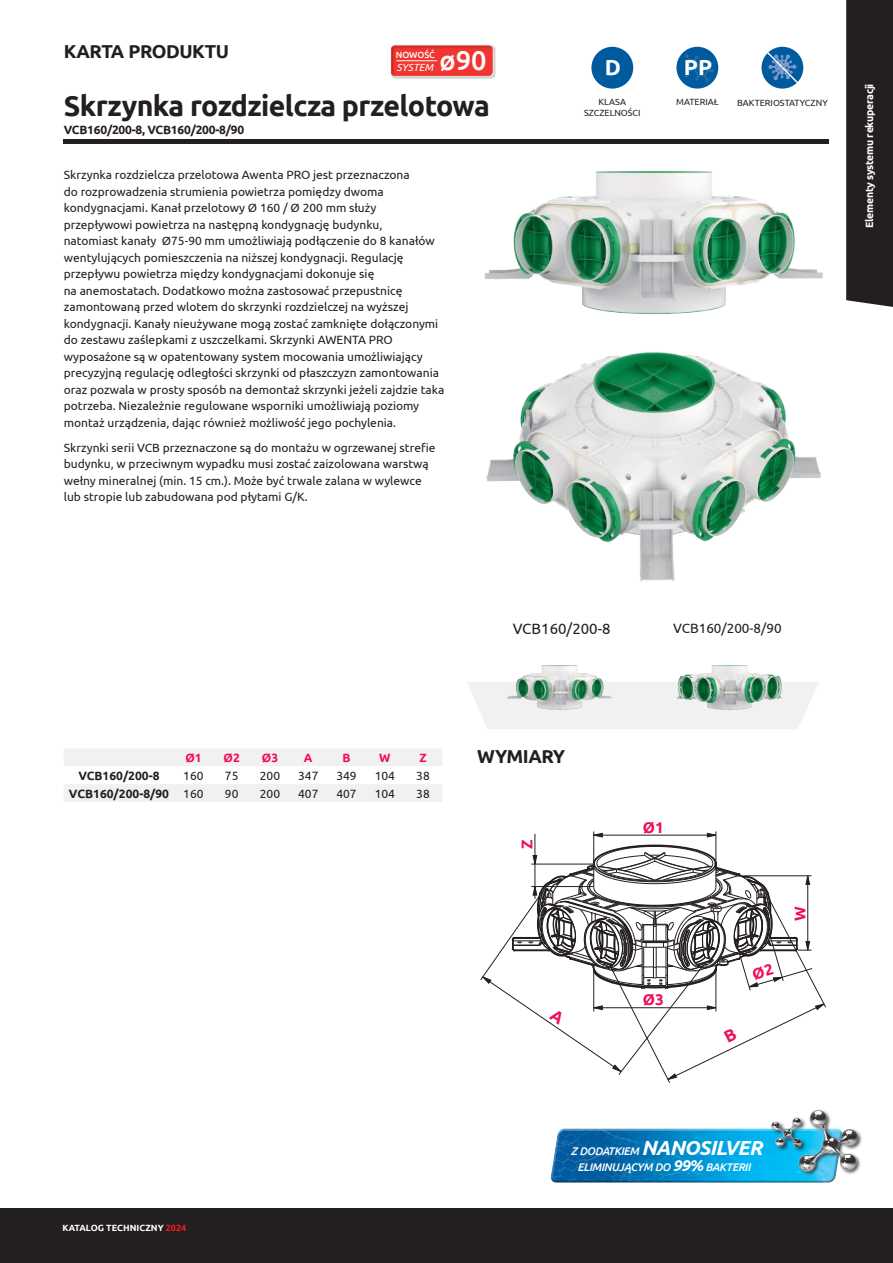
<style>
.page{position:relative;width:893px;height:1263px;background:#fff}
.page>*{position:absolute;margin:0;border:0;box-sizing:border-box;transform-origin:0 0}
.t1{font:700 28.5px "Ubuntu";letter-spacing:-.02em;color:#241f1f}
.t2{font:500 27.15px "Ubuntu";color:#fff}
.t3{font:700 21.9px "Ubuntu";color:#fff}
.t4{font:700 18.75px "Ubuntu";letter-spacing:-.025em;color:#241f1f}
.t5{font:700 15.45px "Ubuntu";color:#ef0f5a}
.t6{font:15px "Ubuntu";color:#241f1f}
.t7{font:13.5px "Ubuntu";color:#241f1f}
.t8{font:12px/16.5px "Ubuntu";color:#241f1f}
.t9{font:700 12px "Ubuntu";color:#241f1f}
.t10{font:700 12px "Ubuntu";letter-spacing:-.02em;color:#241f1f}
.t11{font:700 12px "Ubuntu";color:#ef0f5a}
.t12{font:italic 500 11.1px/15.8px "Ubuntu";letter-spacing:-.03em;color:#fff;text-align:center}
.t13{font:700 10.5px "Ubuntu";letter-spacing:-.025em;color:#fff}
.t14{font:italic 10.35px "Ubuntu";color:#fff}
.t15{font:9px/10.8px "Ubuntu";color:#241f1f;text-align:center}
.t16{font:700 9px "Ubuntu";color:#fff}
.t17{font:500 9px "Ubuntu";letter-spacing:-.01em;color:#fff}
.s1{font-weight:400}
.s2{color:#ef1923}
.s3{font-weight:700;font-size:20.4px}
.s4{font-weight:700;font-size:15.75px}
</style>
<div class="page">
<div style="left:846px;top:0;width:47px;height:307px;background:#241f1f"></div>
<div style="left:0;top:1208px;width:893px;height:55px;background:#241f1f"></div>
<svg style="left:707px;top:832px;width:9px;height:6px"></svg>
<svg style="left:594px;top:832px;width:9px;height:6px"></svg>
<hr style="left:535px;top:834px;width:1px;height:65px;background:#241f1f">
<hr style="left:593px;top:831px;width:1px;height:32px;background:#241f1f">
<hr style="left:716px;top:831px;width:1px;height:32px;background:#241f1f">
<hr style="left:594px;top:835px;width:122px;height:1px;background:#241f1f">
<svg style="left:64px;top:749px;width:378px;height:53px"></svg>
<div style="left:550px;top:1127px;width:294px;height:54px;background:#fff;opacity:.75"></div>
<div style="left:550px;top:1129px;width:294px;height:55px;background:#241f1f;opacity:.75"></div>
<img style="left:749px;top:1109px;width:113px;height:67px">
<img style="left:765px;top:1113px;width:47px;height:45px">
<hr style="left:64px;top:139px;width:765px;height:4px;background:#241f1f">
<img style="left:390px;top:45px;width:106px;height:34px">
<svg style="left:391px;top:46px;width:101px;height:30px;background:#ee3831"></svg>
<hr style="left:396px;top:61px;width:41px;height:1px;background:#fff">
<img style="left:484px;top:171px;width:339px;height:143px">
<img style="left:486px;top:352px;width:335px;height:230px">
<svg style="left:467px;top:682px;width:351px;height:47px"></svg>
<img style="left:493px;top:665px;width:127px;height:60px">
<img style="left:663px;top:665px;width:127px;height:60px">
<div style="left:676px;top:47px;width:42px;height:42px;background:#005a9e;border-radius:50%"></div>
<svg style="left:685px;top:54px;width:29px;height:28px"></svg>
<div style="left:591px;top:47px;width:42px;height:42px;background:#005a9e;border-radius:50%"></div>
<svg style="left:761px;top:47px;width:42px;height:42px"></svg>
<svg style="left:765px;top:50px;width:35px;height:35px"></svg>
<svg style="left:480px;top:844px;width:346px;height:239px"></svg>
<h3 class="t4" style="left:64px;top:39px;width:167px">KARTA PRODUKTU</h3>
<p class="t17" style="left:396px;top:49px;width:41px">NOWOŚĆ</p>
<p class="t14" style="left:396px;top:61px;width:38px">SYSTEM</p>
<h2 class="t2" style="left:439px;top:44px;width:49px">ø90</h2>
<h1 class="t1" style="left:64px;top:88px;width:428px">Skrzynka rozdzielcza przelotowa</h1>
<p class="t10" style="left:64px;top:123px;width:182px">VCB160/200-8, VCB160/200-8/90</p>
<p class="t8" style="left:64px;top:167px;width:382px">Skrzynka rozdzielcza przelotowa Awenta PRO jest przeznaczona<br>do rozprowadzenia strumienia powietrza pomiędzy dwoma kondygnacjami. Kanał przelotowy Ø 160 / Ø 200 mm służy przepływowi powietrza na następną kondygnację budynku,<br>natomiast kanały Ø75-90 mm umożliwiają podłączenie do 8 kanałów wentylujących pomieszczenia na niższej kondygnacji. Regulację przepływu powietrza między kondygnacjami dokonuje się<br>na anemostatach. Dodatkowo można zastosować przepustnicę zamontowaną przed wlotem do skrzynki rozdzielczej na wyższej kondygnacji. Kanały nieużywane mogą zostać zamknięte dołączonymi do zestawu zaślepkami z uszczelkami. Skrzynki AWENTA PRO wyposażone są w opatentowany system mocowania umożliwiający precyzyjną regulację odległości skrzynki od płaszczyzn zamontowania oraz pozwala w prosty sposób na demontaż skrzynki jeżeli zajdzie taka potrzeba. Niezależnie regulowane wsporniki umożliwiają poziomy montaż urządzenia, dając również możliwość jego pochylenia.</p>
<p class="t8" style="left:64px;top:439px;width:373px">Skrzynki serii VCB przeznaczone są do montażu w ogrzewanej strefie budynku, w przeciwnym wypadku musi zostać zaizolowana warstwą wełny mineralnej (min. 15 cm.). Może być trwale zalana w wylewce lub stropie lub zabudowana pod płytami G/K.</p>
<h3 class="t3" style="left:605px;top:54px;width:18px">D</h3>
<p class="t15" style="left:584px;top:96px;width:58px">KLASA<br>SZCZELNOŚCI</p>
<p class="t15" style="left:737px;top:97px;width:92px">BAKTERIOSTATYCZNY</p>
<h3 class="t3" style="left:684px;top:54px;width:30px">PP</h3>
<p class="t15" style="left:676px;top:96px;width:44px">MATERIAŁ</p>
<p class="t13" style="left:863px;top:228px;width:146px;rotate:-90deg">Elementy systemu rekuperacji</p>
<p class="t11" style="left:185px;top:750px;width:18px">Ø1</p>
<p class="t11" style="left:224px;top:750px;width:18px">Ø2</p>
<p class="t11" style="left:262px;top:750px;width:18px">Ø3</p>
<p class="t11" style="left:304px;top:750px;width:10px">A</p>
<p class="t11" style="left:342px;top:750px;width:10px">B</p>
<p class="t11" style="left:379px;top:750px;width:13px">W</p>
<p class="t11" style="left:419px;top:750px;width:9px">Z</p>
<p class="t9" style="left:78px;top:768px;width:83px">VCB160/200-8</p>
<p class="t8" style="left:183px;top:767px;width:22px">160</p>
<p class="t8" style="left:225px;top:767px;width:15px">75</p>
<p class="t8" style="left:260px;top:767px;width:22px">200</p>
<p class="t8" style="left:298px;top:767px;width:22px">347</p>
<p class="t8" style="left:336px;top:767px;width:22px">349</p>
<p class="t8" style="left:375px;top:767px;width:22px">104</p>
<p class="t8" style="left:416px;top:767px;width:15px">38</p>
<p class="t9" style="left:69px;top:786px;width:136px">VCB160/200-8/90 <span class="s1">160</span></p>
<p class="t8" style="left:225px;top:785px;width:15px">90</p>
<p class="t8" style="left:260px;top:785px;width:22px">200</p>
<p class="t8" style="left:298px;top:785px;width:22px">407</p>
<p class="t8" style="left:336px;top:785px;width:22px">407</p>
<p class="t8" style="left:375px;top:785px;width:22px">104</p>
<p class="t8" style="left:416px;top:785px;width:15px">38</p>
<p class="t6" style="left:513px;top:619px;width:99px">VCB160/200-8</p>
<p class="t7" style="left:673px;top:620px;width:110px">VCB160/200-8/90</p>
<h3 class="t4" style="left:477px;top:745px;width:90px">WYMIARY</h3>
<p class="t5" style="left:518px;top:849px;width:11px;rotate:-90deg">Z</p>
<p class="t5" style="left:643px;top:818px;width:23px">Ø1</p>
<p class="t5" style="left:643px;top:990px;width:23px">Ø3</p>
<p class="t5" style="left:790px;top:921px;width:16px;rotate:-90deg">W</p>
<p class="t16" style="left:62px;top:1222px;width:125px">KATALOG TECHNICZNY <span class="s2">2024</span></p>
<p class="t12" style="left:571px;top:1143px;width:193px">Z DODATKIEM <span class="s3">NANOSILVER<br></span>ELIMINUJĄCYM DO <span class="s4">99%</span> BAKTERII</p>
</div>
